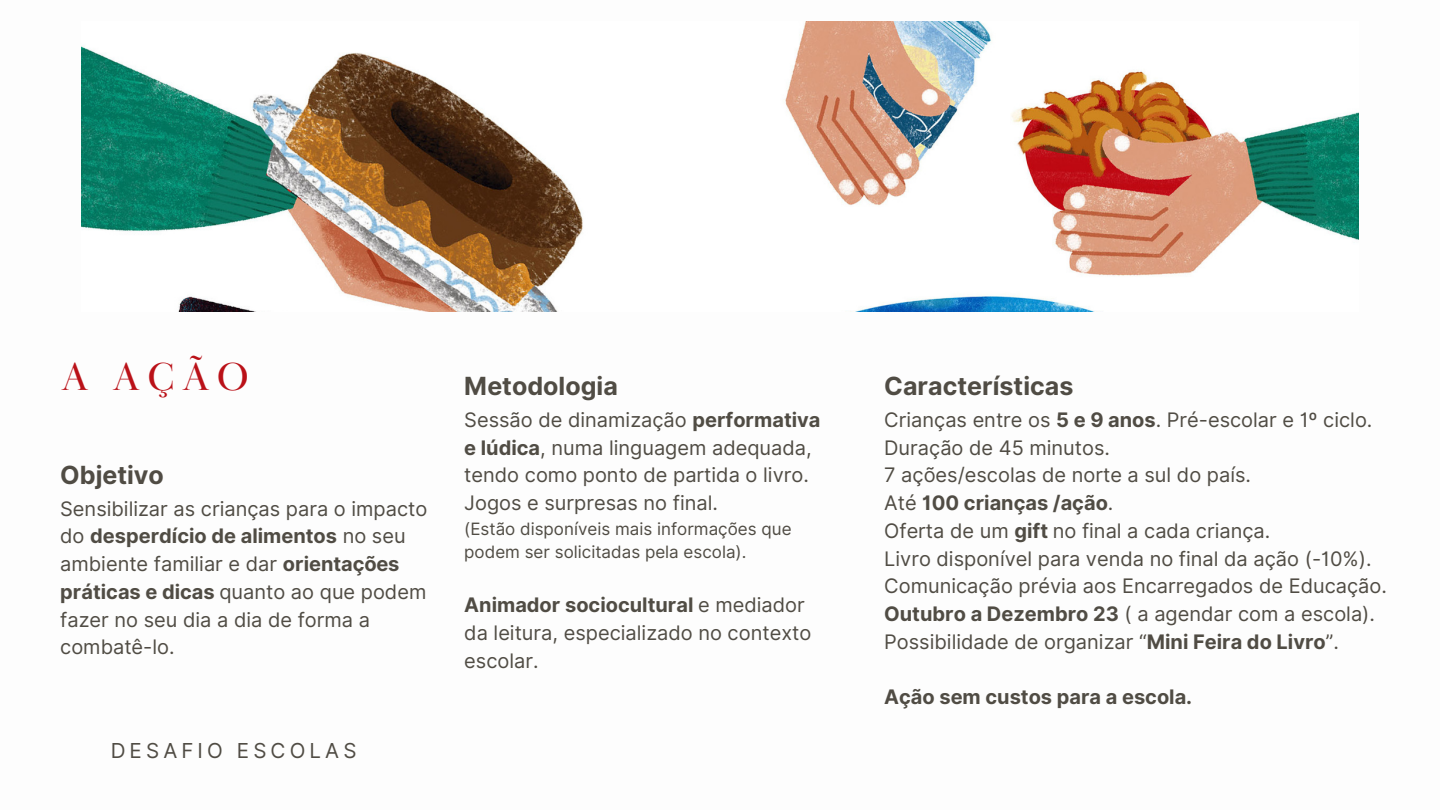
<style>
.page{position:relative;width:1440px;height:810px;background:#fff}
.page>*{position:absolute;margin:0;border:0;box-sizing:border-box;transform-origin:0 0}
.t1{font:40px "Baskerville Display PT";color:#ba1118}
.t2{font:700 25px "Inter";color:#504c44}
.t3{font:20.6px "Inter";letter-spacing:.2em;color:#504c44}
.t4{font:20px/27.8px "Inter";color:#504c44}
.t5{font:700 20px "Inter";color:#504c44}
.t6{font:17px/23.2px "Inter";color:#504c44}
.s1{font-weight:700}
.s2{font-weight:400}
</style>
<div class="page">
<img style="left:81px;top:22px;width:1278px;height:289px">
<p class="t1" style="left:62px;top:353px;width:189px">A AÇÃO</p>
<p class="t2" style="left:60px;top:459px;width:105px">Objetivo</p>
<p class="t4" style="left:60px;top:495px;width:369px">Sensibilizar as crianças para o impacto do <span class="s1">desperdício de alimentos</span> no seu ambiente familiar e dar <span class="s1">orientações práticas e dicas</span> quanto ao que podem fazer no seu dia a dia de forma a combatê-lo.</p>
<p class="t3" style="left:111px;top:738px;width:247px">DESAFIO ESCOLAS</p>
<p class="t2" style="left:464px;top:371px;width:155px">Metodologia</p>
<p class="t4" style="left:464px;top:406px;width:358px">Sessão de dinamização <span class="s1">performativa e lúdica</span>, numa linguagem adequada, tendo como ponto de partida o livro.<br>Jogos e surpresas no final.</p>
<p class="t6" style="left:464px;top:517px;width:329px">(Estão disponíveis mais informações que podem ser solicitadas pela escola).</p>
<p class="t4" style="left:464px;top:591px;width:349px"><span class="s1">Animador sociocultural</span> e mediador da leitura, especializado no contexto escolar.</p>
<p class="t2" style="left:884px;top:371px;width:191px">Características</p>
<p class="t4" style="left:884px;top:406px;width:490px">Crianças entre os <span class="s1">5 e 9 anos</span>. Pré-escolar e 1º ciclo.</p>
<p class="t4" style="left:884px;top:433px;width:227px">Duração de 45 minutos.</p>
<p class="t4" style="left:884px;top:461px;width:368px">7 ações/escolas de norte a sul do país.</p>
<p class="t5" style="left:884px;top:491px;width:231px"><span class="s2">Até</span> 100 crianças /ação<span class="s2">.</span></p>
<p class="t4" style="left:884px;top:517px;width:388px">Oferta de um <span class="s1">gift</span> no final a cada criança.</p>
<p class="t4" style="left:884px;top:544px;width:504px">Livro disponível para venda no final da ação (-10%).<br>Comunicação prévia aos Encarregados de Educação.</p>
<p class="t4" style="left:884px;top:600px;width:492px"><span class="s1">Outubro a Dezembro 23</span> ( a agendar com a escola).</p>
<p class="t4" style="left:884px;top:628px;width:456px">Possibilidade de organizar “<span class="s1">Mini Feira do Livro</span>”.</p>
<p class="t5" style="left:884px;top:685px;width:310px">Ação sem custos para a escola.</p>
</div>
